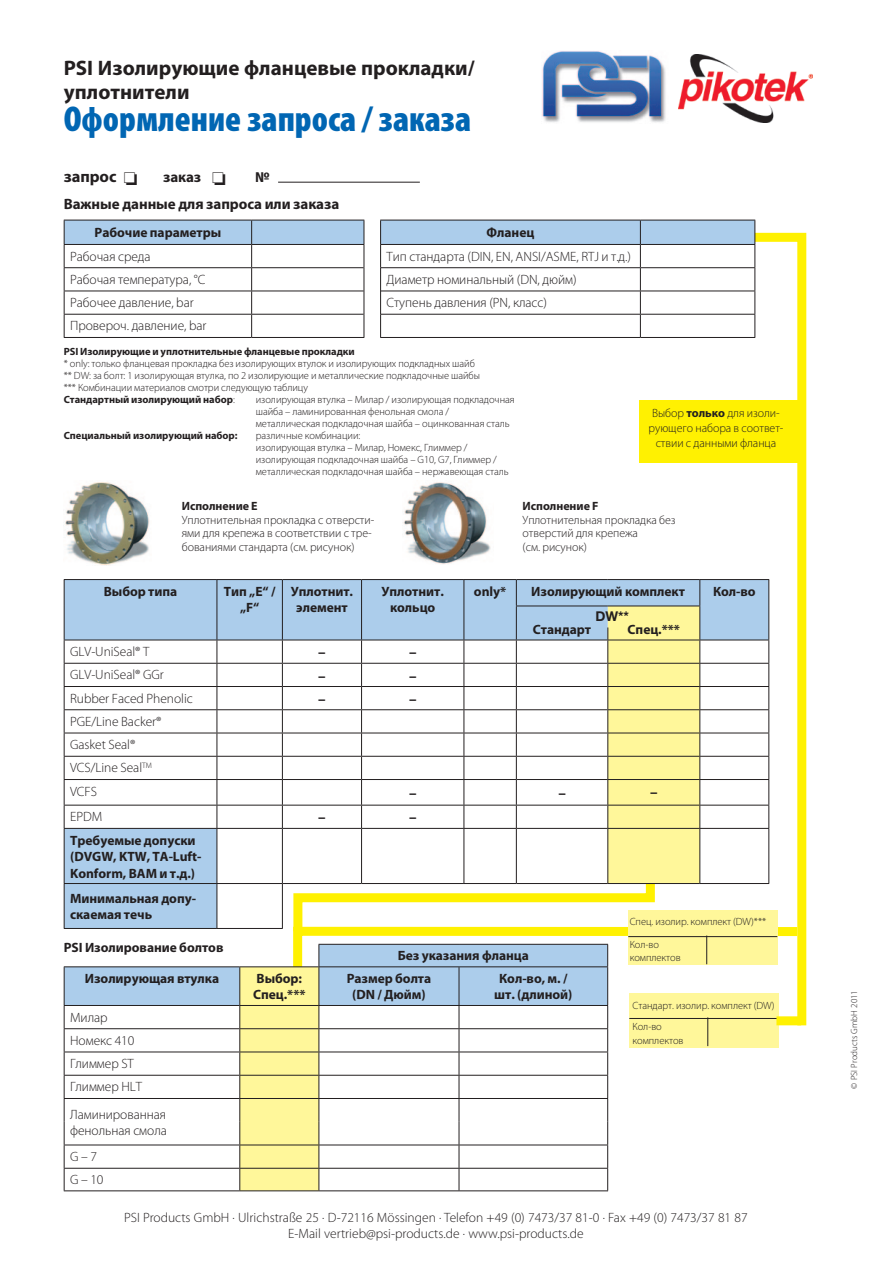
<style>
.page{position:relative;width:893px;height:1263px;background:#fff}
.page>*{position:absolute;margin:0;border:0;box-sizing:border-box;transform-origin:0 0}
.t1{font:900 condensed 36px "Myriad Pro";color:#0166b3}
.t2{font:700 21px/24px "Myriad Pro";color:#231f20}
.t3{font:700 16.5px "Myriad Pro";letter-spacing:-.005em;color:#231f20}
.t4{font:700 15px "Myriad Pro";letter-spacing:-.005em;color:#231f20}
.t5{font:300 13.5px/23.2px "Myriad Pro";letter-spacing:-.005em;color:#231f20}
.t6{font:700 13.5px/16.5px "Myriad Pro";letter-spacing:-.005em;color:#231f20;text-align:center}
.t7{font:700 13.5px "Helvetica Neue";color:#231f20}
.t8{font:300 12px/13.5px "Myriad Pro";letter-spacing:-.005em;color:#231f20}
.t9{font:700 12px "Myriad Pro";letter-spacing:-.005em;color:#231f20}
.t10{font:300 10.5px/12px "Myriad Pro";letter-spacing:-.005em;color:#231f20}
.t11{font:700 10.5px "Myriad Pro";letter-spacing:-.005em;color:#231f20}
.t12{font:300 9px "Myriad Pro";color:#231f20}
.s1{font-weight:700}
</style>
<div class="page">
<img style="left:542px;top:51px;width:124px;height:72px">
<img style="left:679px;top:55px;width:134px;height:67px">
<svg style="left:739px;top:228px;width:68px;height:798px"></svg>
<hr style="left:64px;top:337px;width:188px;height:1px;background:#231f20">
<hr style="left:252px;top:337px;width:112px;height:1px;background:#231f20">
<hr style="left:380px;top:337px;width:260px;height:1px;background:#231f20">
<hr style="left:640px;top:337px;width:115px;height:1px;background:#231f20">
<svg style="left:64px;top:220px;width:691px;height:117px"></svg>
<hr style="left:64px;top:579px;width:153px;height:1px;background:#231f20">
<hr style="left:217px;top:579px;width:65px;height:1px;background:#231f20">
<hr style="left:282px;top:579px;width:80px;height:1px;background:#231f20">
<hr style="left:362px;top:579px;width:102px;height:1px;background:#231f20">
<hr style="left:464px;top:579px;width:52px;height:1px;background:#231f20">
<hr style="left:516px;top:579px;width:92px;height:1px;background:#231f20">
<hr style="left:608px;top:579px;width:92px;height:1px;background:#231f20">
<hr style="left:700px;top:579px;width:69px;height:1px;background:#231f20">
<img style="left:65px;top:482px;width:85px;height:83px">
<img style="left:403px;top:482px;width:88px;height:82px">
<hr style="left:278px;top:182px;width:142px;height:1px;background:#231f20">
<div style="left:639px;top:400px;width:162px;height:62px;background:#fff101"></div>
<svg style="left:64px;top:580px;width:742px;height:611px"></svg>
<h2 class="t2" style="left:64px;top:56px;width:412px">PSI Изолирующие фланцевые прокладки/ уплотнители</h2>
<h1 class="t1" style="left:64px;top:99px;width:409px">Оформление запроса / заказа</h1>
<h3 class="t3" style="left:64px;top:167px;width:75px">запрос ❏</h3>
<h3 class="t4" style="left:163px;top:168px;width:64px">заказ ❏</h3>
<h3 class="t4" style="left:255px;top:168px;width:16px">№</h3>
<h3 class="t4" style="left:64px;top:196px;width:277px">Важные данные для запроса или заказа</h3>
<p class="t6" style="left:95px;top:225px;width:128px">Рабочие параметры</p>
<p class="t6" style="left:487px;top:225px;width:49px">Фланец</p>
<p class="t5" style="left:70px;top:245px;width:82px">Рабочая среда</p>
<p class="t5" style="left:387px;top:245px;width:246px">Тип стандарта (DIN, EN, ANSI/ASME, RTJ и т.д.)</p>
<p class="t5" style="left:70px;top:268px;width:137px">Рабочая температура, °C</p>
<p class="t5" style="left:387px;top:268px;width:191px">Диаметр номинальный (DN, дюйм)</p>
<p class="t5" style="left:70px;top:291px;width:125px">Рабочее давление, bar</p>
<p class="t5" style="left:387px;top:291px;width:162px">Ступень давления (PN, класс)</p>
<p class="t5" style="left:70px;top:314px;width:138px">Провероч. давление, bar</p>
<p class="t11" style="left:64px;top:346px;width:292px">PSI Изолирующие и уплотнительные фланцевые прокладки</p>
<p class="t10" style="left:64px;top:358px;width:418px">* only: только фланцевая прокладка без изолирующих втулок и изолирующих подкладных шайб ** DW: за болт: 1 изолирующая втулка, по 2 изолирующие и металлические подкладочные шайбы *** Комбинации материалов смотри следующую таблицу<br><span class="s1">Стандартный изолирующий набор</span>:</p>
<p class="t10" style="left:256px;top:394px;width:260px">изолирующая втулка – Милар / изолирующая подкладочная шайба – ламинированная фенольная смола / металлическая подкладочная шайба – оцинкованная сталь</p>
<p class="t11" style="left:64px;top:430px;width:175px">Специальный изолирующий набор:</p>
<p class="t10" style="left:256px;top:430px;width:254px">различные комбинации:<br>изолирующая втулка – Милар, Номекс, Глиммер / изолирующая подкладочная шайба – G10, G7, Глиммер / металлическая подкладочная шайба – нержавеющая сталь</p>
<p class="t8" style="left:649px;top:406px;width:136px;line-height:15px;text-align:center">Выбор <span class="s1">только</span> для изоли&shy;рующего набора в соответ&shy;ствии с данными фланца</p>
<p class="t9" style="left:182px;top:499px;width:77px">Исполнение Е</p>
<p class="t8" style="left:182px;top:513px;width:194px">Уплотнительная прокладка с отверсти&shy;ями для крепежа в соответствии с тре&shy;бованиями стандарта (см. рисунок)</p>
<p class="t9" style="left:523px;top:499px;width:77px">Исполнение F</p>
<p class="t8" style="left:523px;top:513px;width:155px">Уплотнительная прокладка без отверстий для крепежа<br>(см. рисунок)</p>
<p class="t6" style="left:104px;top:583px;width:75px">Выбор типа</p>
<p class="t6" style="left:224px;top:583px;width:53px">Тип „E“ / „F“</p>
<p class="t6" style="left:291px;top:583px;width:64px">Уплотнит. элемент</p>
<p class="t6" style="left:382px;top:583px;width:64px">Уплотнит. кольцо</p>
<p class="t6" style="left:474px;top:583px;width:34px">only*</p>
<p class="t6" style="left:531px;top:583px;width:155px">Изолирующий комплект</p>
<p class="t6" style="left:713px;top:583px;width:44px">Кол-во</p>
<p class="t6" style="left:533px;top:621px;width:60px">Стандарт</p>
<p class="t6" style="left:628px;top:621px;width:54px">Спец.***</p>
<p class="t5" style="left:70px;top:640px;width:81px">GLV-UniSeal® T</p>
<h3 class="t4" style="left:318px;top:644px;width:9px">–</h3>
<h3 class="t4" style="left:409px;top:644px;width:9px">–</h3>
<p class="t5" style="left:70px;top:663px;width:95px">GLV-UniSeal® GGr</p>
<h3 class="t4" style="left:318px;top:667px;width:9px">–</h3>
<h3 class="t4" style="left:409px;top:667px;width:9px">–</h3>
<p class="t5" style="left:70px;top:687px;width:124px">Rubber Faced Phenolic</p>
<h3 class="t4" style="left:318px;top:690px;width:9px">–</h3>
<h3 class="t4" style="left:409px;top:690px;width:9px">–</h3>
<p class="t5" style="left:70px;top:710px;width:93px">PGE/Line Backer®<br>Gasket Seal®<br>VCS/Line Seal<sup>TM<br></sup>VCFS</p>
<h3 class="t4" style="left:409px;top:784px;width:9px">–</h3>
<h3 class="t4" style="left:558px;top:784px;width:9px">–</h3>
<p class="t7" style="left:596px;top:607px;width:35px">DW**</p>
<h3 class="t4" style="left:650px;top:783px;width:9px">–</h3>
<p class="t5" style="left:70px;top:805px;width:34px">EPDM</p>
<h3 class="t4" style="left:318px;top:809px;width:9px">–</h3>
<h3 class="t4" style="left:409px;top:809px;width:9px">–</h3>
<p class="t6" style="left:70px;top:832px;width:133px;text-align:left">Требуемые допуски (DVGW, KTW, TA-Luft-<br>Konform, BAM и т.д.)</p>
<p class="t6" style="left:70px;top:890px;width:127px;text-align:left">Минимальная допу&shy;скаемая течь</p>
<p class="t6" style="left:64px;top:939px;width:161px">PSI Изолирование болтов</p>
<p class="t6" style="left:398px;top:948px;width:133px">Без указания фланца</p>
<p class="t6" style="left:85px;top:970px;width:136px">Изолирующая втулка</p>
<p class="t6" style="left:253px;top:970px;width:54px;text-align:left">Выбор:<br>Спец.***</p>
<p class="t6" style="left:347px;top:970px;width:86px">Размер болта (DN / Дюйм)</p>
<p class="t6" style="left:494px;top:970px;width:80px">Кол-во, м. / шт. (длиной)</p>
<p class="t5" style="left:70px;top:1006px;width:73px">Милар<br>Номекс 410<br>Глиммер ST<br>Глиммер HLT</p>
<p class="t5" style="left:70px;top:1106px;width:98px;line-height:16.5px">Ламинированная фенольная смола</p>
<p class="t5" style="left:70px;top:1145px;width:35px">G – 7<br>G – 10</p>
<p class="t10" style="left:630px;top:910px;width:138px;line-height:22.5px">Спец. изолир. комплект (DW)***<br>Кол-во</p>
<p class="t10" style="left:630px;top:952px;width:52px">комплектов</p>
<p class="t10" style="left:632px;top:995px;width:144px;line-height:21px">Стандарт. изолир. комплект (DW)<br>Кол-во</p>
<p class="t10" style="left:632px;top:1034px;width:52px">комплектов</p>
<p class="t5" style="left:124px;top:1210px;width:625px;line-height:15.8px;text-align:center">PSI Products GmbH · Ulrichstraße 25 · D-72116 Mössingen · Telefon +49 (0) 7473/37 81-0 · Fax +49 (0) 7473/37 81 87<br>E-Mail vertrieb@psi-products.de · www.psi-products.de</p>
<p class="t12" style="left:849px;top:1089px;width:100px;rotate:-90deg">© PSI Products GmbH 2011</p>
</div>
